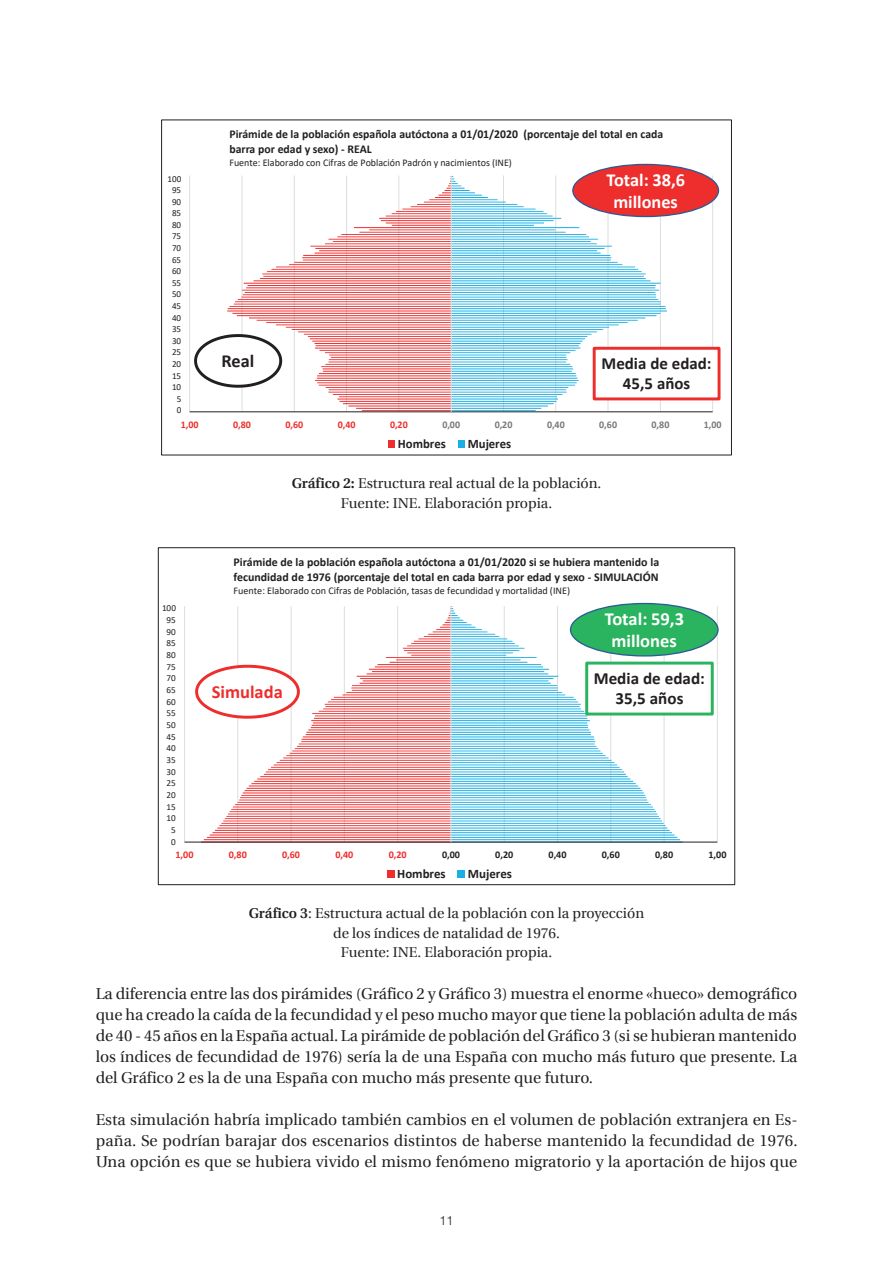
<style>
.page{position:relative;width:893px;height:1263px;background:#fff}
.page>*{position:absolute;margin:0;border:0;box-sizing:border-box;transform-origin:0 0}
.t1{font:700 18.45px/22px "Calibri";color:#fff;text-align:center}
.t2{font:700 18.45px "Calibri";color:#ee2d2d}
.t3{font:700 18.3px/21.9px "Calibri";color:#fff;text-align:center}
.t4{font:700 18.3px "Calibri";color:#231f20}
.t5{font:700 17.1px/20.5px "Calibri";color:#231f20;text-align:center}
.t6{font:700 16.95px/20.4px "Calibri";color:#231f20;text-align:center}
.t7{font:15.75px/21px "Utopia";color:#231f20;text-align:justify}
.t8{font:14.25px/19.5px "Utopia";color:#231f20;text-align:center}
.t9{font:700 13.05px "Calibri";color:#231f20}
.t10{font:700 12.9px "Calibri";color:#231f20}
.t11{font:300 12.75px "Helvetica Neue";color:#231f20}
.t12{font:700 12px/14.5px "Calibri";color:#231f20}
.t13{font:10.2px "Calibri";color:#231f20}
.t14{font:700 10.2px "Calibri";letter-spacing:.005em;color:#ee2d2d}
.t15{font:700 10.2px "Calibri";letter-spacing:.005em;color:#76787b}
.t16{font:700 10.2px "Calibri";letter-spacing:.005em;color:#231f20}
.t17{font:9.3px "Calibri";color:#231f20}
.t18{font:9.15px "Calibri";color:#231f20}
.s1{font-weight:600}
</style>
<div class="page">
<hr style="left:189px;top:175px;width:1px;height:237px;background:#dcdddf">
<hr style="left:242px;top:175px;width:1px;height:237px;background:#dcdddf">
<hr style="left:294px;top:175px;width:1px;height:237px;background:#dcdddf">
<hr style="left:346px;top:175px;width:1px;height:237px;background:#dcdddf">
<hr style="left:398px;top:175px;width:1px;height:237px;background:#dcdddf">
<hr style="left:503px;top:175px;width:1px;height:237px;background:#dcdddf">
<hr style="left:555px;top:175px;width:1px;height:237px;background:#dcdddf">
<hr style="left:712px;top:175px;width:1px;height:237px;background:#dcdddf">
<svg style="left:227px;top:176px;width:224px;height:235px"></svg>
<svg style="left:452px;top:176px;width:215px;height:235px"></svg>
<hr style="left:190px;top:411px;width:523px;height:1px;background:#231f20">
<hr style="left:451px;top:175px;width:1px;height:237px;background:#dcdddf">
<div style="left:388px;top:441px;width:7px;height:7px;background:#ee2d2d"></div>
<div style="left:458px;top:441px;width:7px;height:7px;background:#1aafe5"></div>
<div style="left:573px;top:164px;width:145px;height:53px;background:#ee2d2d;border-radius:50%"></div>
<div style="left:572px;top:164px;width:147px;height:53px;border:1px solid #2a5b96;border-radius:50%"></div>
<div style="left:594px;top:348px;width:125px;height:51px;background:#fff"></div>
<div style="left:593px;top:347px;width:127px;height:53px;border:3px solid #ee2d2d"></div>
<svg style="left:194px;top:334px;width:88px;height:54px"></svg>
<hr style="left:184px;top:606px;width:1px;height:236px;background:#dcdddf">
<hr style="left:717px;top:606px;width:1px;height:236px;background:#dcdddf">
<svg style="left:201px;top:606px;width:249px;height:236px"></svg>
<svg style="left:451px;top:606px;width:232px;height:236px"></svg>
<hr style="left:185px;top:842px;width:532px;height:1px;background:#231f20">
<hr style="left:450px;top:606px;width:1px;height:236px;background:#dcdddf">
<div style="left:387px;top:870px;width:7px;height:8px;background:#ee2d2d"></div>
<div style="left:458px;top:870px;width:7px;height:8px;background:#1aafe5"></div>
<div style="left:570px;top:603px;width:148px;height:53px;background:#2bb45f;border-radius:50%"></div>
<div style="left:570px;top:603px;width:149px;height:53px;border:1px solid #2a5b96;border-radius:50%"></div>
<div style="left:587px;top:663px;width:125px;height:51px;background:#fff"></div>
<div style="left:585px;top:662px;width:129px;height:53px;border:3px solid #2bb45f"></div>
<svg style="left:195px;top:665px;width:105px;height:54px"></svg>
<p class="t18" style="left:167px;top:172px;width:15px">100</p>
<p class="t18" style="left:172px;top:184px;width:11px">95</p>
<p class="t18" style="left:172px;top:195px;width:11px">90</p>
<p class="t18" style="left:172px;top:207px;width:11px">85</p>
<p class="t18" style="left:172px;top:218px;width:11px">80</p>
<p class="t18" style="left:172px;top:230px;width:11px">75</p>
<p class="t18" style="left:172px;top:242px;width:11px">70</p>
<p class="t18" style="left:172px;top:253px;width:11px">65</p>
<p class="t18" style="left:172px;top:265px;width:11px">60</p>
<p class="t18" style="left:172px;top:276px;width:11px">55</p>
<p class="t18" style="left:172px;top:288px;width:11px">50</p>
<p class="t18" style="left:172px;top:300px;width:11px">45</p>
<p class="t18" style="left:172px;top:311px;width:11px">40</p>
<p class="t18" style="left:172px;top:323px;width:11px">35</p>
<p class="t18" style="left:172px;top:334px;width:11px">30</p>
<p class="t18" style="left:172px;top:346px;width:11px">25</p>
<p class="t18" style="left:172px;top:358px;width:11px">20</p>
<p class="t18" style="left:172px;top:369px;width:11px">15</p>
<p class="t18" style="left:172px;top:381px;width:11px">10</p>
<p class="t18" style="left:177px;top:392px;width:6px">5</p>
<p class="t18" style="left:177px;top:404px;width:6px">0</p>
<p class="t12" style="left:229px;top:127px;width:435px">Pirámide de la población española autóctona a 01/01/2020 (porcentaje del total en cada barra por edad y sexo) - REAL</p>
<p class="t13" style="left:229px;top:155px;width:284px">Fuente: Elaborado con Cifras de Población Padrón y nacimientos (INE)</p>
<p class="t4" style="left:222px;top:348px;width:34px">Real</p>
<p class="t3" style="left:607px;top:168px;width:80px">Total: 38,6 millones</p>
<p class="t6" style="left:602px;top:353px;width:111px">Media de edad:<br>45,5 años</p>
<p class="t14" style="left:181px;top:417px;width:19px">1,00</p>
<p class="t14" style="left:233px;top:417px;width:19px">0,80</p>
<p class="t14" style="left:285px;top:417px;width:19px">0,60</p>
<p class="t14" style="left:338px;top:417px;width:19px">0,40</p>
<p class="t14" style="left:390px;top:417px;width:19px">0,20</p>
<p class="t15" style="left:442px;top:417px;width:19px">0,00</p>
<p class="t15" style="left:495px;top:417px;width:19px">0,20</p>
<p class="t15" style="left:547px;top:417px;width:19px">0,40</p>
<p class="t15" style="left:599px;top:417px;width:19px">0,60</p>
<p class="t15" style="left:652px;top:417px;width:19px">0,80</p>
<p class="t15" style="left:704px;top:417px;width:19px">1,00</p>
<p class="t10" style="left:398px;top:435px;width:49px">Hombres</p>
<p class="t10" style="left:468px;top:435px;width:45px">Mujeres</p>
<p class="t8" style="left:292px;top:474px;width:311px"><span class="s1">Gráfico 2:</span> Estructura real actual de la población.<br>Fuente: INE. Elaboración propia.</p>
<p class="t18" style="left:162px;top:602px;width:15px">100</p>
<p class="t18" style="left:167px;top:613px;width:11px">95</p>
<p class="t17" style="left:167px;top:625px;width:11px">90</p>
<p class="t18" style="left:167px;top:637px;width:11px">85</p>
<p class="t18" style="left:167px;top:648px;width:11px">80</p>
<p class="t18" style="left:167px;top:660px;width:11px">75</p>
<p class="t18" style="left:167px;top:672px;width:11px">70</p>
<p class="t18" style="left:167px;top:683px;width:11px">65</p>
<p class="t18" style="left:167px;top:695px;width:11px">60</p>
<p class="t18" style="left:167px;top:707px;width:11px">55</p>
<p class="t18" style="left:167px;top:718px;width:11px">50</p>
<p class="t17" style="left:167px;top:730px;width:11px">45</p>
<p class="t18" style="left:167px;top:742px;width:11px">40</p>
<p class="t18" style="left:167px;top:754px;width:11px">35</p>
<p class="t18" style="left:167px;top:765px;width:11px">30</p>
<p class="t17" style="left:167px;top:777px;width:11px">25</p>
<p class="t18" style="left:167px;top:789px;width:11px">20</p>
<p class="t18" style="left:167px;top:800px;width:11px">15</p>
<p class="t18" style="left:167px;top:812px;width:11px">10</p>
<p class="t18" style="left:171px;top:824px;width:6px">5</p>
<p class="t18" style="left:171px;top:835px;width:6px">0</p>
<p class="t12" style="left:234px;top:555px;width:427px">Pirámide de la población española autóctona a 01/01/2020 si se hubiera mantenido la fecundidad de 1976 (porcentaje del total en cada barra por edad y sexo - SIMULACIÓN</p>
<p class="t13" style="left:234px;top:583px;width:338px">Fuente: Elaborado con Cifras de Población, tasas de fecundidad y mortalidad (INE)</p>
<p class="t2" style="left:212px;top:679px;width:73px">Simulada</p>
<p class="t1" style="left:605px;top:607px;width:81px">Total: 59,3 millones</p>
<p class="t5" style="left:594px;top:667px;width:113px">Media de edad:<br>35,5 años</p>
<p class="t14" style="left:175px;top:848px;width:20px">1,00</p>
<p class="t14" style="left:229px;top:848px;width:20px">0,80</p>
<p class="t14" style="left:282px;top:848px;width:20px">0,60</p>
<p class="t14" style="left:335px;top:848px;width:20px">0,40</p>
<p class="t14" style="left:389px;top:848px;width:20px">0,20</p>
<p class="t16" style="left:442px;top:848px;width:20px">0,00</p>
<p class="t16" style="left:495px;top:848px;width:20px">0,20</p>
<p class="t16" style="left:549px;top:848px;width:20px">0,40</p>
<p class="t16" style="left:602px;top:848px;width:20px">0,60</p>
<p class="t16" style="left:655px;top:848px;width:20px">0,80</p>
<p class="t16" style="left:708px;top:848px;width:20px">1,00</p>
<p class="t9" style="left:397px;top:864px;width:50px">Hombres</p>
<p class="t9" style="left:468px;top:864px;width:46px">Mujeres</p>
<p class="t8" style="left:249px;top:904px;width:397px"><span class="s1">Gráfico 3</span>: Estructura actual de la población con la proyección de los índices de natalidad de 1976.<br>Fuente: INE. Elaboración propia.</p>
<p class="t7" style="left:96px;top:983px;width:703px">La diferencia entre las dos pirámides (Gráfico 2 y Gráfico 3) muestra el enorme «hueco» demográfico que ha creado la caída de la fecundidad y el peso mucho mayor que tiene la población adulta de más de 40 - 45 años en la España actual. La pirámide de población del Gráfico 3 (si se hubieran mantenido los índices de fecundidad de 1976) sería la de una España con mucho más futuro que presente. La del Gráfico 2 es la de una España con mucho más presente que futuro.</p>
<p class="t7" style="left:96px;top:1109px;width:703px">Esta simulación habría implicado también cambios en el volumen de población extranjera en Es&shy;paña. Se podrían barajar dos escenarios distintos de haberse mantenido la fecundidad de 1976.<br>Una opción es que se hubiera vivido el mismo fenómeno migratorio y la aportación de hijos que</p>
<p class="t11" style="left:439px;top:1213px;width:16px">11</p>
</div>
